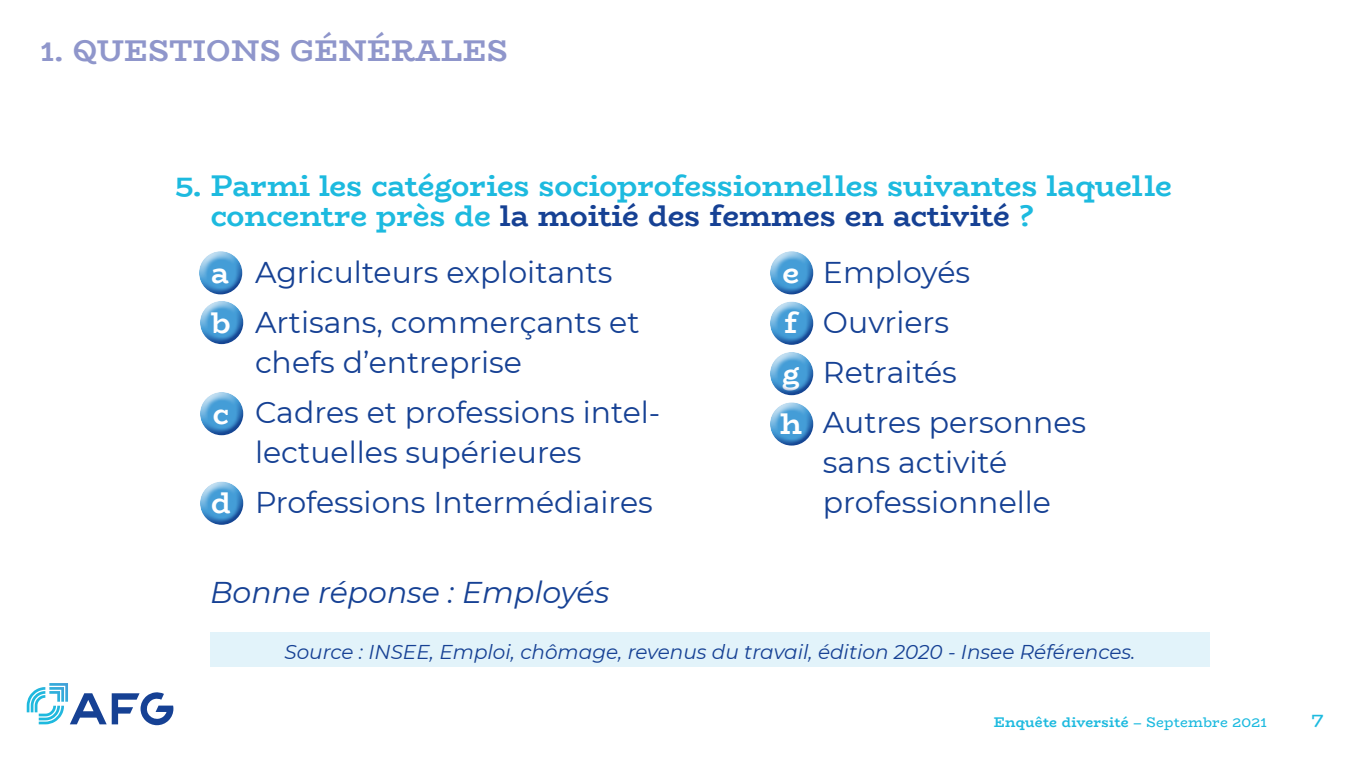
<style>
.page{position:relative;width:1366px;height:768px;background:#fff}
.page>*{position:absolute;margin:0;border:0;box-sizing:border-box;transform-origin:0 0}
.t1{font:30px/50px "Montserrat";color:#164194}
.t2{font:700 30px/30px "Bio Rhyme";color:#1dbadf}
.t3{font:italic 30px "Montserrat";color:#164194}
.t4{font:700 30px "Bio Rhyme";letter-spacing:.01em;color:#8f96cb}
.t5{font:700 30px "Bio Rhyme";color:#fff}
.t6{font:italic 20px "Montserrat";color:#164194}
.t7{font:20px "Bio Rhyme";color:#1dbadf}
.t8{font:700 14px "Bio Rhyme";letter-spacing:.015em;color:#1dbadf}
.s1{color:#164194}
.s2{font-weight:400}
</style>
<div class="page">
<svg style="left:27px;top:683px;width:146px;height:42px"></svg>
<div style="left:191px;top:244px;width:54px;height:44px;background:#fff;opacity:.75"></div>
<div style="left:196px;top:257px;width:54px;height:39px;background:#164194;opacity:.75"></div>
<div style="left:762px;top:244px;width:54px;height:44px;background:#fff;opacity:.75"></div>
<div style="left:767px;top:257px;width:54px;height:39px;background:#164194;opacity:.75"></div>
<div style="left:192px;top:385px;width:54px;height:44px;background:#fff;opacity:.75"></div>
<div style="left:197px;top:398px;width:54px;height:39px;background:#164194;opacity:.75"></div>
<div style="left:762px;top:345px;width:54px;height:44px;background:#fff;opacity:.75"></div>
<div style="left:767px;top:358px;width:54px;height:39px;background:#164194;opacity:.75"></div>
<div style="left:192px;top:294px;width:54px;height:43px;background:#fff;opacity:.75"></div>
<div style="left:197px;top:307px;width:54px;height:39px;background:#164194;opacity:.75"></div>
<div style="left:762px;top:295px;width:54px;height:43px;background:#fff;opacity:.75"></div>
<div style="left:767px;top:308px;width:54px;height:38px;background:#164194;opacity:.75"></div>
<div style="left:192px;top:475px;width:54px;height:43px;background:#fff;opacity:.75"></div>
<div style="left:197px;top:488px;width:54px;height:38px;background:#164194;opacity:.75"></div>
<div style="left:762px;top:395px;width:54px;height:44px;background:#fff;opacity:.75"></div>
<div style="left:767px;top:408px;width:54px;height:39px;background:#164194;opacity:.75"></div>
<div style="left:210px;top:633px;width:1000px;height:34px;background:#e2f3fa"></div>
<p class="t4" style="left:40px;top:27px;width:469px">1. QUESTIONS GÉNÉRALES</p>
<p class="t2" style="left:211px;top:169px;width:963px;text-indent:-36px">5. Parmi les catégories socioprofessionnelles suivantes laquelle concentre près de <span class="s1">la moitié des femmes en activité</span> ?</p>
<p class="t1" style="left:255px;top:246px;width:386px">Agriculteurs exploitants<br>Artisans, commerçants et</p>
<p class="t1" style="left:255px;top:336px;width:407px">chefs d’entreprise<br>Cadres et professions intel-</p>
<p class="t1" style="left:255px;top:426px;width:399px">lectuelles supérieures<br>Professions Intermédiaires</p>
<p class="t5" style="left:211px;top:250px;width:20px">a</p>
<p class="t5" style="left:783px;top:250px;width:18px">e</p>
<p class="t5" style="left:211px;top:299px;width:21px">b</p>
<p class="t5" style="left:784px;top:300px;width:15px">f</p>
<p class="t5" style="left:782px;top:350px;width:19px">g</p>
<p class="t5" style="left:213px;top:390px;width:18px">c</p>
<p class="t5" style="left:780px;top:401px;width:23px">h</p>
<p class="t5" style="left:211px;top:480px;width:21px">d</p>
<p class="t1" style="left:823px;top:246px;width:265px">Employés<br>Ouvriers<br>Retraités<br>Autres personnes</p>
<p class="t1" style="left:823px;top:441px;width:230px;line-height:40px">sans activité professionnelle</p>
<p class="t3" style="left:210px;top:571px;width:401px">Bonne réponse : Employés</p>
<p class="t6" style="left:284px;top:639px;width:853px">Source : INSEE, Emploi, chômage, revenus du travail, édition 2020 - Insee Références.</p>
<p class="t8" style="left:994px;top:712px;width:274px">Enquête diversité <span class="s2">– Septembre 2021</span></p>
<p class="t7" style="left:1311px;top:705px;width:14px">7</p>
</div>
